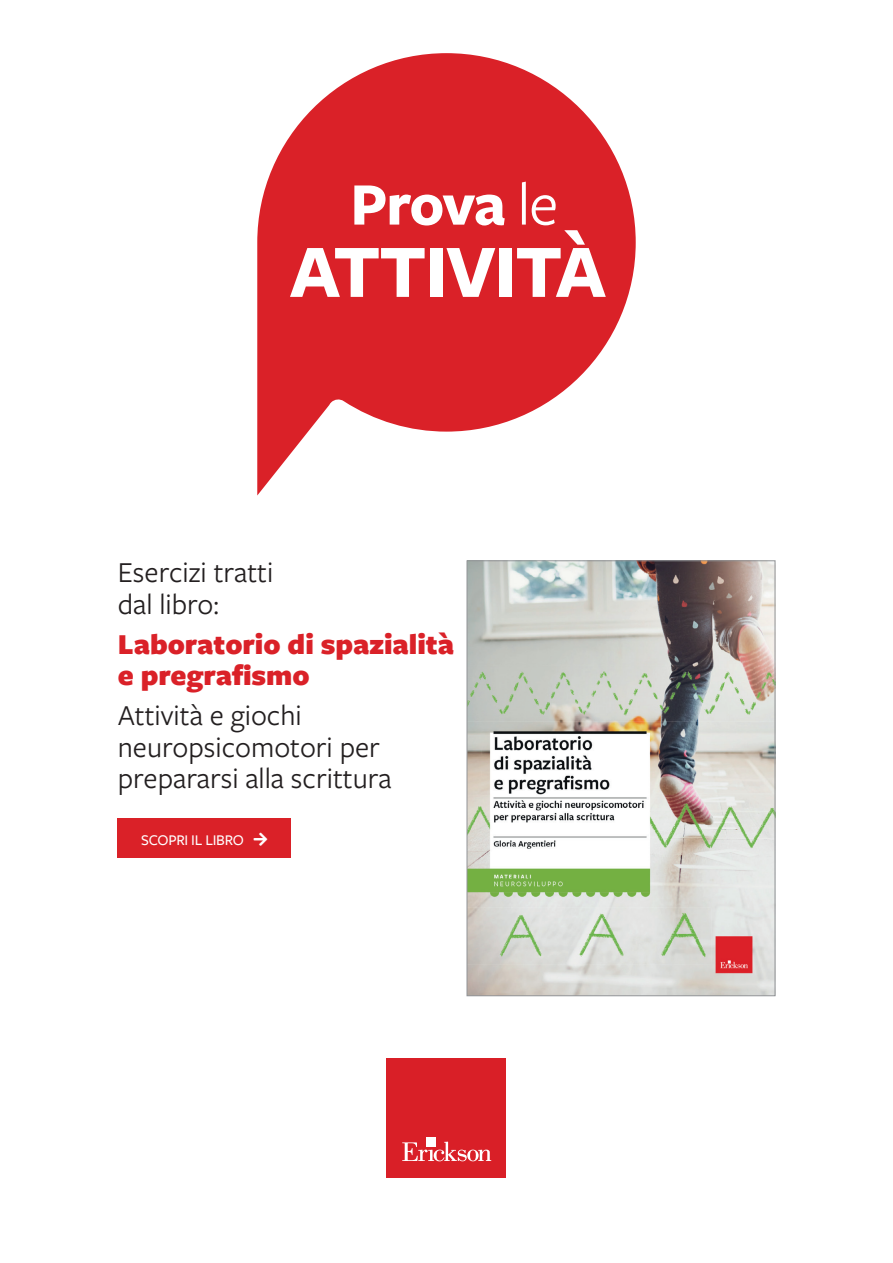
<style>
.page{position:relative;width:893px;height:1263px;background:#fff}
.page>*{position:absolute;margin:0;border:0;box-sizing:border-box;transform-origin:0 0}
.t1{font:700 78.15px "Freight Sans Pro";letter-spacing:-.02em;color:#fff}
.t2{font:700 62.55px "Freight Sans Pro";letter-spacing:-.02em;color:#fff}
.t3{font:30px/31.5px "Freight Sans Pro";color:#231f20}
.t4{font:900 30px/31.5px "Freight Sans Pro";color:#da2128}
.t5{font:500 15.45px "Freight Sans Pro";letter-spacing:-.015em;color:#fff}
.s1{font-weight:400}
</style>
<div class="page">
<svg style="left:257px;top:53px;width:379px;height:442px;fill:#da2128"></svg>
<div style="left:387px;top:1059px;width:119px;height:119px;background:#d91f27"></div>
<svg style="left:402px;top:1141px;width:89px;height:20px"></svg>
<div style="left:426px;top:1137px;width:10px;height:9px;background:#fff"></div>
<img style="left:469px;top:563px;width:304px;height:431px">
<div style="left:467px;top:561px;width:308px;height:435px;border:1px solid #939598"></div>
<div style="left:118px;top:819px;width:173px;height:39px;background:#da2128"></div>
<h2 class="t2" style="left:350px;top:161px;width:210px">Prova <span class="s1">le</span></h2>
<h1 class="t1" style="left:290px;top:218px;width:318px">ATTIVITÀ</h1>
<p class="t3" style="left:118px;top:556px;width:157px">Esercizi tratti dal libro:</p>
<p class="t4" style="left:118px;top:627px;width:338px">Laboratorio di spazialità e pregrafismo</p>
<p class="t3" style="left:118px;top:699px;width:275px">Attività e giochi neuropsicomotori per prepararsi alla scrittura</p>
<p class="t5" style="left:141px;top:829px;width:104px">SCOPRI IL LIBRO</p>
</div>
